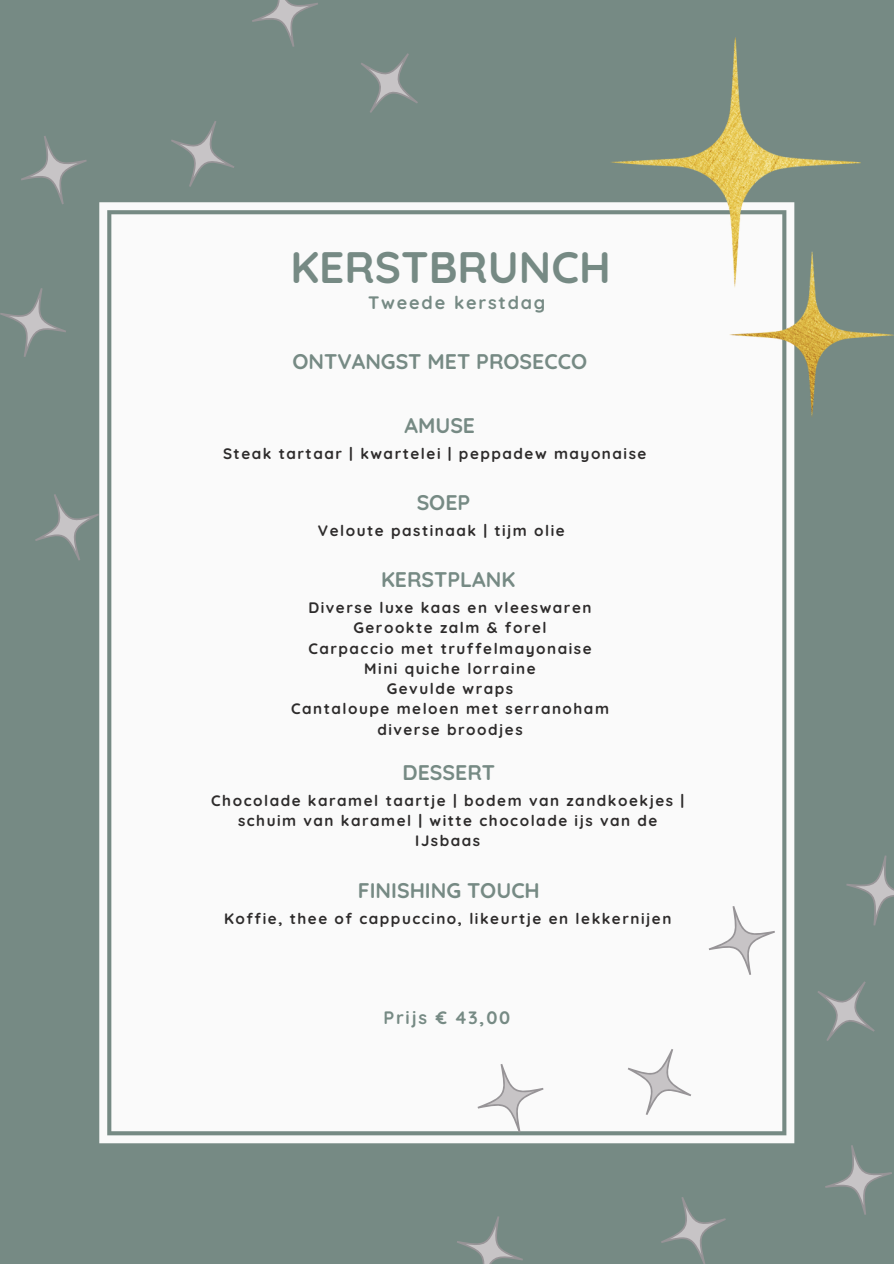
<style>
.page{position:relative;width:894px;height:1264px;background:#fff}
.page>*{position:absolute;margin:0;border:0;box-sizing:border-box;transform-origin:0 0}
.t1{font:700 44.1px "Quicksand";color:#768a84}
.t2{font:700 21.15px "Quicksand";color:#768a84}
.t3{font:700 18px "Quicksand";letter-spacing:.1em;color:#768a84}
.t4{font:700 15.15px/20.2px "Quicksand";letter-spacing:.1em;color:#2d2b2b;text-align:center}
</style>
<div class="page">
<div style="left:0;top:0;width:893px;height:1263px;background:#768a84"></div>
<svg style="left:21px;top:136px;width:66px;height:68px"></svg>
<svg style="left:0;top:288px;width:66px;height:69px"></svg>
<svg style="left:171px;top:121px;width:63px;height:66px"></svg>
<svg style="left:361px;top:53px;width:57px;height:60px"></svg>
<svg style="left:252px;top:0;width:66px;height:47px"></svg>
<svg style="left:35px;top:494px;width:64px;height:66px"></svg>
<div style="left:99px;top:202px;width:695px;height:941px;background:#fafafa"></div>
<svg style="left:477px;top:1063px;width:66px;height:69px;background:#ebeaeb"></svg>
<svg style="left:661px;top:1197px;width:64px;height:66px"></svg>
<svg style="left:457px;top:1216px;width:66px;height:47px"></svg>
<svg style="left:846px;top:855px;width:47px;height:70px"></svg>
<svg style="left:627px;top:1048px;width:64px;height:66px;background:#ebebeb"></svg>
<svg style="left:825px;top:1145px;width:66px;height:69px"></svg>
<svg style="left:818px;top:981px;width:56px;height:60px"></svg>
<svg style="left:708px;top:906px;width:66px;height:69px;background:#ececec"></svg>
<img style="left:610px;top:38px;width:283px;height:379px">
<p class="t1" style="left:290px;top:239px;width:322px">KERSTBRUNCH</p>
<h3 class="t3" style="left:368px;top:291px;width:179px">Tweede kerstdag</h3>
<p class="t2" style="left:292px;top:347px;width:296px">ONTVANGST MET PROSECCO</p>
<h1 class="t2" style="left:404px;top:412px;width:72px">AMUSE</h1>
<h2 class="t4" style="left:223px;top:443px;width:425px">Steak tartaar | kwartelei | peppadew mayonaise</h2>
<p class="t2" style="left:416px;top:489px;width:55px">SOEP</p>
<h2 class="t4" style="left:318px;top:520px;width:248px">Veloute pastinaak | tijm olie</h2>
<h2 class="t2" style="left:381px;top:566px;width:136px">KERSTPLANK</h2>
<p class="t4" style="left:308px;top:597px;width:284px">Diverse luxe kaas en vleeswaren</p>
<h2 class="t4" style="left:353px;top:617px;width:195px">Gerookte zalm &amp; forel</h2>
<p class="t4" style="left:308px;top:637px;width:285px">Carpaccio met truffelmayonaise</p>
<h2 class="t4" style="left:364px;top:658px;width:173px">Mini quiche lorraine</h2>
<p class="t4" style="left:386px;top:678px;width:128px">Gevulde wraps</p>
<p class="t4" style="left:291px;top:698px;width:319px">Cantaloupe meloen met serranoham</p>
<p class="t4" style="left:377px;top:718px;width:147px">diverse broodjes</p>
<p class="t2" style="left:402px;top:759px;width:94px">DESSERT</p>
<p class="t4" style="left:211px;top:790px;width:474px">Chocolade karamel taartje | bodem van zandkoekjes | schuim van karamel | witte chocolade ijs van de<br>IJsbaas</p>
<p class="t2" style="left:358px;top:876px;width:183px">FINISHING TOUCH</p>
<h2 class="t4" style="left:224px;top:907px;width:448px">Koffie, thee of cappuccino, likeurtje en lekkernijen</h2>
<p class="t3" style="left:383px;top:1006px;width:128px">Prijs € 43,00</p>
</div>
